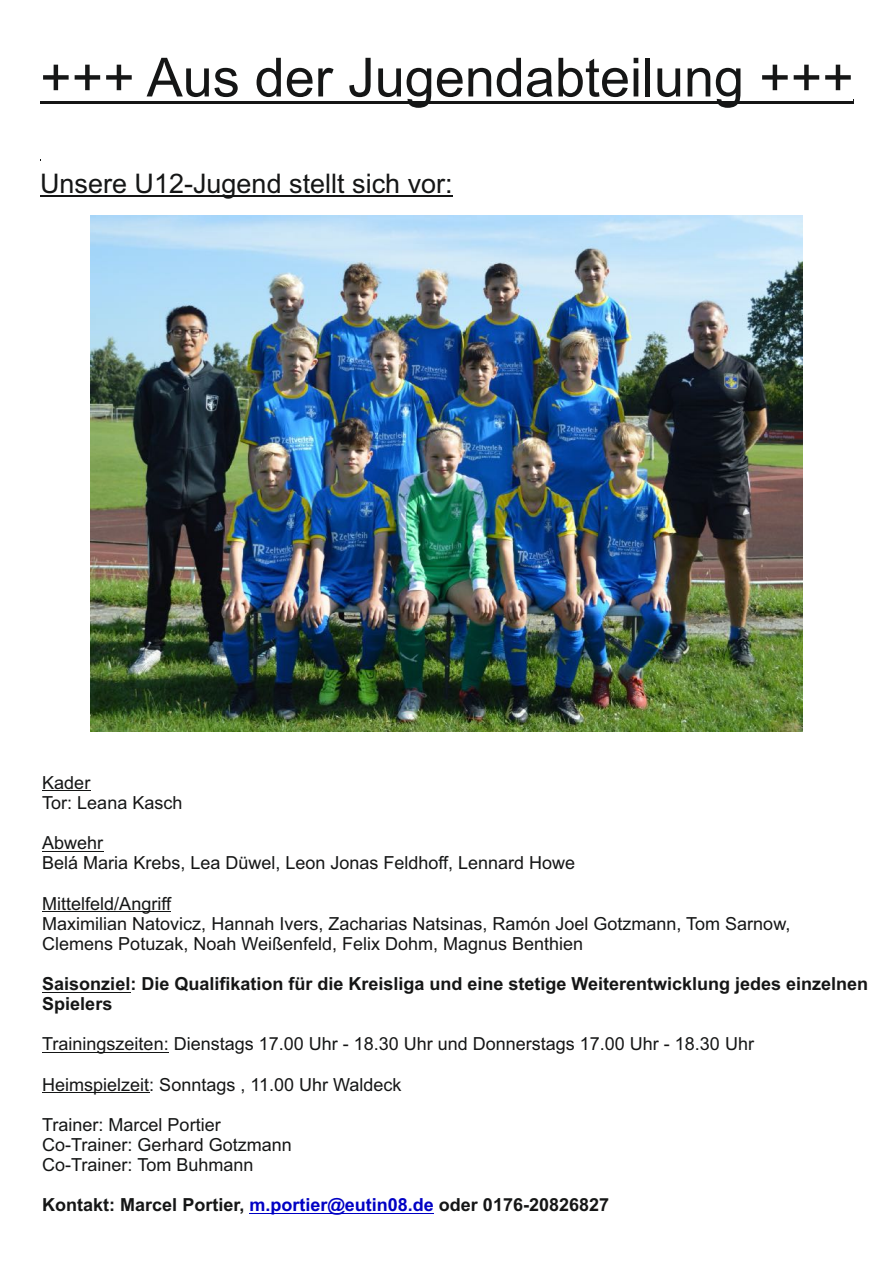
<style>
.page{position:relative;width:893px;height:1263px;background:#fff}
.page>*{position:absolute;margin:0;border:0;box-sizing:border-box;transform-origin:0 0}
.t1{font:54px "Arial";color:#151616}
.t2{font:27px "Arial";color:#151616}
.t3{font:18px/20.1px "Arial";color:#151616}
.t4{font:700 18px/20.1px "Arial";color:#151616}
.s1{color:#0000c4}
</style>
<div class="page">
<hr style="left:40px;top:101px;width:814px;height:3px;background:#151616">
<hr style="left:40px;top:195px;width:413px;height:1px;background:#151616">
<img style="left:91px;top:216px;width:711px;height:515px">
<hr style="left:42px;top:790px;width:48px;height:1px;background:#151616">
<hr style="left:42px;top:851px;width:61px;height:1px;background:#151616">
<hr style="left:42px;top:911px;width:129px;height:1px;background:#151616">
<hr style="left:42px;top:992px;width:88px;height:1px;background:#151616">
<hr style="left:42px;top:1052px;width:127px;height:1px;background:#151616">
<hr style="left:42px;top:1092px;width:107px;height:1px;background:#151616">
<hr style="left:249px;top:1213px;width:185px;height:1px;background:#0000c4">
<h1 class="t1" style="left:40px;top:57px;width:815px">+++ Aus der Jugendabteilung +++</h1>
<h2 class="t2" style="left:40px;top:173px;width:414px">Unsere U12-Jugend stellt sich vor:</h2>
<p class="t3" style="left:42px;top:774px;width:142px">Kader<br>Tor: Leana Kasch</p>
<p class="t3" style="left:42px;top:834px;width:534px">Abwehr<br>Belá Maria Krebs, Lea Düwel, Leon Jonas Feldhoff, Lennard Howe</p>
<p class="t3" style="left:42px;top:895px;width:749px">Mittelfeld/Angriff<br>Maximilian Natovicz, Hannah Ivers, Zacharias Natsinas, Ramón Joel Gotzmann, Tom Sarnow,<br>Clemens Potuzak, Noah Weißenfeld, Felix Dohm, Magnus Benthien</p>
<p class="t4" style="left:42px;top:975px;width:827px">Saisonziel: Die Qualifikation für die Kreisliga und eine stetige Weiterentwicklung jedes einzelnen<br>Spielers</p>
<p class="t3" style="left:42px;top:1036px;width:713px">Trainingszeiten: Dienstags 17.00 Uhr - 18.30 Uhr und Donnerstags 17.00 Uhr - 18.30 Uhr</p>
<p class="t3" style="left:42px;top:1076px;width:361px">Heimspielzeit: Sonntags , 11.00 Uhr Waldeck</p>
<p class="t3" style="left:42px;top:1116px;width:251px">Trainer: Marcel Portier<br>Co-Trainer: Gerhard Gotzmann<br>Co-Trainer: Tom Buhmann</p>
<p class="t4" style="left:42px;top:1196px;width:568px">Kontakt: Marcel Portier, <span class="s1">m.portier@eutin08.de</span> oder 0176-20826827</p>
</div>
